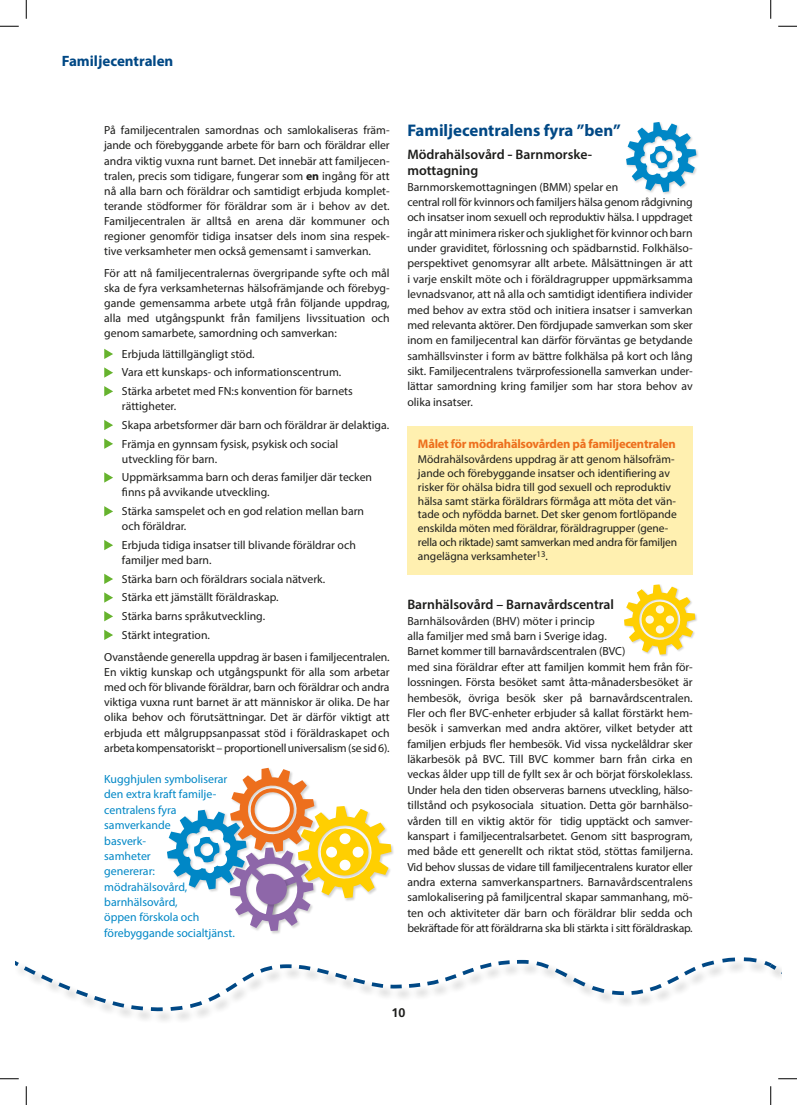
<style>
.page{position:relative;width:797px;height:1105px;background:#fff}
.page>*{position:absolute;margin:0;border:0;box-sizing:border-box;transform-origin:0 0}
.t1{font:700 16.88px "Myriad Pro";color:#004885}
.t2{font:700 15px "Myriad Pro";color:#004885}
.t3{font:600 13.75px/15.9px "Myriad Pro";color:#1d1d1b}
.t4{font:700 12.5px "Myriad Pro";letter-spacing:-.02em;color:#ed6f1d}
.t5{font:700 12.5px "Frutiger";color:#1d1d1b}
.t6{font:11.88px/15.4px "Myriad Pro";color:#0087c6}
.t7{font:11.75px/15.4px "Myriad Pro";color:#1d1d1b}
.t8{font:11.5px/13.8px "Myriad Pro";color:#1d1d1b}
.s1{font-weight:700}
</style>
<div class="page">
<div style="left:407px;top:426px;width:285px;height:149px;background:#fff0b0"></div>
<svg style="left:104px;top:349px;width:9px;height:10px"></svg>
<svg style="left:104px;top:367px;width:9px;height:11px"></svg>
<svg style="left:104px;top:386px;width:9px;height:10px"></svg>
<svg style="left:104px;top:420px;width:9px;height:10px"></svg>
<svg style="left:104px;top:438px;width:9px;height:11px"></svg>
<svg style="left:104px;top:472px;width:9px;height:11px"></svg>
<svg style="left:104px;top:506px;width:9px;height:10px"></svg>
<svg style="left:104px;top:540px;width:9px;height:10px"></svg>
<svg style="left:104px;top:574px;width:9px;height:10px"></svg>
<svg style="left:104px;top:592px;width:9px;height:11px"></svg>
<svg style="left:104px;top:611px;width:9px;height:10px"></svg>
<svg style="left:104px;top:630px;width:9px;height:10px"></svg>
<svg style="left:147px;top:1012px;width:62px;height:1px"></svg>
<svg style="left:729px;top:957px;width:52px;height:21px"></svg>
<svg style="left:16px;top:958px;width:758px;height:54px"></svg>
<div style="left:625px;top:121px;width:74px;height:75px;background:#1d1d1b;opacity:.2"></div>
<svg style="left:626px;top:122px;width:70px;height:70px"></svg>
<div style="left:624px;top:584px;width:74px;height:74px;background:#1d1d1b;opacity:.2"></div>
<svg style="left:624px;top:584px;width:71px;height:71px"></svg>
<div style="left:645px;top:615px;width:9px;height:9px;background:#fff9df;border-radius:50%"></div>
<svg style="left:655px;top:605px;width:9px;height:9px"></svg>
<svg style="left:665px;top:615px;width:9px;height:9px"></svg>
<svg style="left:655px;top:625px;width:9px;height:9px"></svg>
<div style="left:298px;top:806px;width:97px;height:96px;background:#1d1d1b;opacity:.2"></div>
<div style="left:230px;top:847px;width:87px;height:87px;background:#1d1d1b;opacity:.2"></div>
<svg style="left:167px;top:768px;width:224px;height:163px"></svg>
<svg style="left:0;top:25px;width:19px;height:2px"></svg>
<svg style="left:778px;top:25px;width:19px;height:2px"></svg>
<svg style="left:0;top:1078px;width:19px;height:1px"></svg>
<svg style="left:778px;top:1078px;width:19px;height:1px"></svg>
<svg style="left:25px;top:0;width:2px;height:19px"></svg>
<svg style="left:25px;top:1086px;width:2px;height:19px"></svg>
<svg style="left:770px;top:0;width:1px;height:19px"></svg>
<svg style="left:770px;top:1086px;width:1px;height:19px"></svg>
<p class="t2" style="left:62px;top:51px;width:113px">Familjecentralen</p>
<p class="t7" style="left:104px;top:123px;width:287px;text-align:justify">På familjecentralen samordnas och samlokaliseras främ&shy;jande och förebyggande arbete för barn och föräldrar eller andra viktig vuxna runt barnet. Det innebär att familjecen&shy;tralen, precis som tidigare, fungerar som <span class="s1">en</span> ingång för att nå alla barn och föräldrar och samtidigt erbjuda komplet&shy;terande stödformer för föräldrar som är i behov av det.<br>Familjecentralen är alltså en arena där kommuner och regioner genomför tidiga insatser dels inom sina respek&shy;tive verksamheter men också gemensamt i samverkan.</p>
<p class="t7" style="left:104px;top:265px;width:287px;text-align:justify">För att nå familjecentralernas övergripande syfte och mål ska de fyra verksamheternas hälsofrämjande och förebyg&shy;gande gemensamma arbete utgå från följande uppdrag, alla med utgångspunkt från familjens livssituation och genom samarbete, samordning och samverkan:</p>
<p class="t7" style="left:122px;top:344px;width:232px;line-height:18.6px">Erbjuda lättillgängligt stöd.<br>Vara ett kunskaps- och informationscentrum.<br>Stärka arbetet med FN:s konvention för barnets</p>
<p class="t7" style="left:122px;top:397px;width:269px;line-height:18.6px">rättigheter.<br>Skapa arbetsformer där barn och föräldrar är delaktiga.<br>Främja en gynnsam fysisk, psykisk och social</p>
<p class="t7" style="left:122px;top:449px;width:251px;line-height:18.6px">utveckling för barn.<br>Uppmärksamma barn och deras familjer där tecken</p>
<p class="t7" style="left:122px;top:483px;width:243px;line-height:18.6px">finns på avvikande utveckling.<br>Stärka samspelet och en god relation mellan barn</p>
<p class="t7" style="left:122px;top:517px;width:235px;line-height:18.6px">och föräldrar.<br>Erbjuda tidiga insatser till blivande föräldrar och</p>
<p class="t7" style="left:122px;top:551px;width:205px;line-height:18.6px">familjer med barn.<br>Stärka barn och föräldrars sociala nätverk.<br>Stärka ett jämställt föräldraskap.<br>Stärka barns språkutveckling.<br>Stärkt integration.</p>
<p class="t7" style="left:104px;top:649px;width:287px;text-align:justify">Ovanstående generella uppdrag är basen i familjecentralen.<br>En viktig kunskap och utgångspunkt för alla som arbetar med och för blivande föräldrar, barn och föräldrar och andra viktiga vuxna runt barnet är att människor är olika. De har olika behov och förutsättningar. Det är därför viktigt att erbjuda ett målgruppsanpassat stöd i föräldraskapet och arbeta kompensatoriskt – proportionell universalism (se sid 6).</p>
<p class="t6" style="left:104px;top:771px;width:132px">Kugghjulen symboliserar den extra kraft familje&shy;centralens fyra samverkande<br>basverk-<br>samheter<br>genererar: mödrahälsovård, barnhälsovård,<br>öppen förskola och förebyggande socialtjänst.</p>
<h1 class="t1" style="left:407px;top:120px;width:215px">Familjecentralens fyra ”ben”</h1>
<p class="t3" style="left:407px;top:146px;width:186px">Mödrahälsovård - Barnmorske&shy;mottagning</p>
<p class="t7" style="left:407px;top:179px;width:287px">Barnmorskemottagningen (BMM) spelar en<br>central roll för kvinnors och familjers hälsa genom rådgivning och insatser inom sexuell och reproduktiv hälsa. I uppdraget ingår att minimera risker och sjuklighet för kvinnor och barn under graviditet, förlossning och spädbarnstid. Folkhälso&shy;perspektivet genomsyrar allt arbete. Målsättningen är att i varje enskilt möte och i föräldragrupper uppmärksamma levnadsvanor, att nå alla och samtidigt identifiera individer med behov av extra stöd och initiera insatser i samverkan med relevanta aktörer. Den fördjupade samverkan som sker inom en familjecentral kan därför förväntas ge betydande samhällsvinster i form av bättre folkhälsa på kort och lång sikt. Familjecentralens tvärprofessionella samverkan under&shy;lättar samordning kring familjer som har stora behov av olika insatser.</p>
<p class="t4" style="left:418px;top:436px;width:259px">Målet för mödrahälsovården på familjecentralen</p>
<p class="t8" style="left:418px;top:453px;width:260px">Mödrahälsovårdens uppdrag är att genom hälsofräm&shy;jande och förebyggande insatser och identifiering av risker för ohälsa bidra till god sexuell och reproduktiv hälsa samt stärka föräldrars förmåga att möta det vän&shy;tade och nyfödda barnet. Det sker genom fortlöpande enskilda möten med föräldrar, föräldragrupper (gene&shy;rella och riktade) samt samverkan med andra för familjen angelägna verksamheter<sup>13</sup>.</p>
<p class="t3" style="left:407px;top:596px;width:208px">Barnhälsovård – Barnavårdscentral</p>
<p class="t7" style="left:407px;top:613px;width:287px">Barnhälsovården (BHV) möter i princip<br>alla familjer med små barn i Sverige idag.<br>Barnet kommer till barnavårdscentralen (BVC)<br>med sina föräldrar efter att familjen kommit hem från för&shy;lossningen. Första besöket samt åtta-månadersbesöket är hembesök, övriga besök sker på barnavårdscentralen.<br>Fler och fler BVC-enheter erbjuder så kallat förstärkt hem&shy;besök i samverkan med andra aktörer, vilket betyder att familjen erbjuds fler hembesök. Vid vissa nyckelåldrar sker läkarbesök på BVC. Till BVC kommer barn från cirka en veckas ålder upp till de fyllt sex år och börjat förskoleklass.<br>Under hela den tiden observeras barnens utveckling, hälso&shy;tillstånd och psykosociala situation. Detta gör barnhälso&shy;vården till en viktig aktör för tidig upptäckt och samver&shy;kanspart i familjecentralsarbetet. Genom sitt basprogram, med både ett generellt och riktat stöd, stöttas familjerna.<br>Vid behov slussas de vidare till familjecentralens kurator eller andra externa samverkanspartners. Barnavårdscentralens samlokalisering på familjcentral skapar sammanhang, mö&shy;ten och aktiviteter där barn och föräldrar blir sedda och bekräftade för att föräldrarna ska bli stärkta i sitt föräldraskap.</p>
<p class="t5" style="left:391px;top:1006px;width:15px">10</p>
</div>
